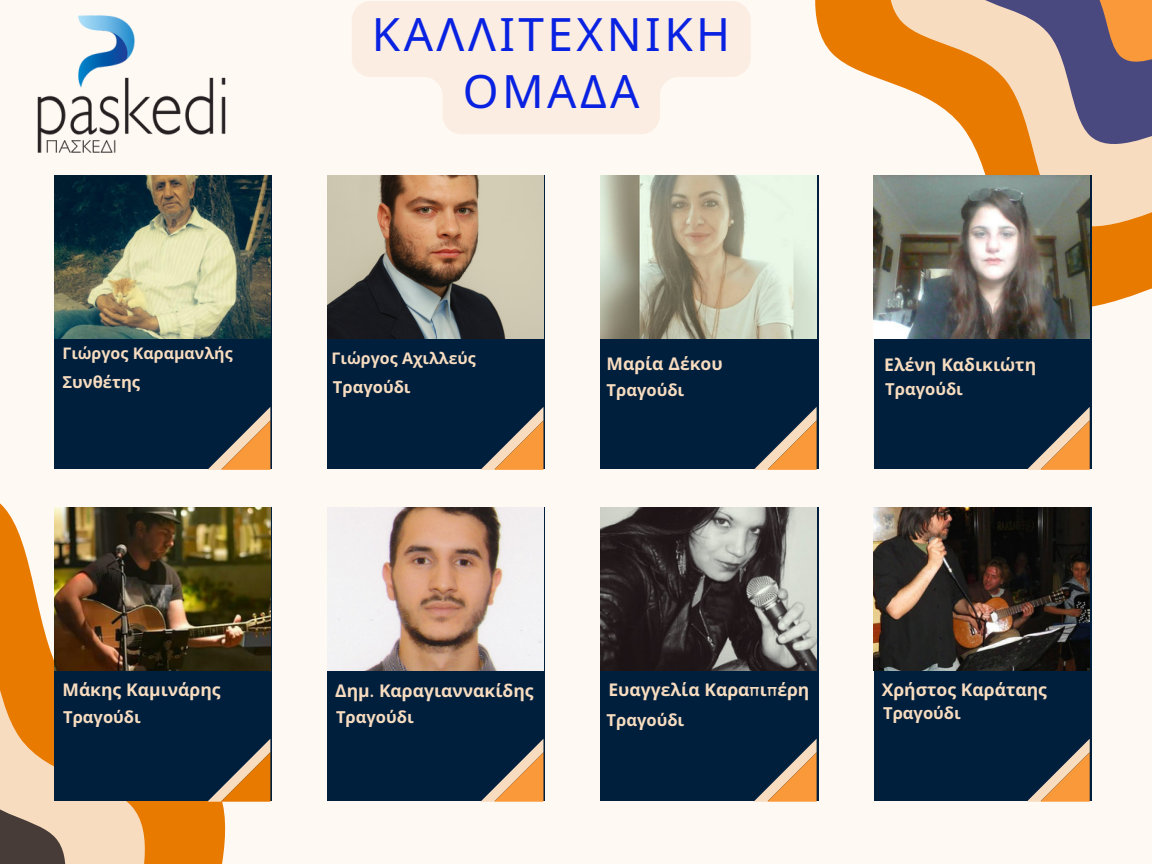
<style>
.page{position:relative;width:1152px;height:864px;background:#fff9f3}
.page>*{position:absolute;margin:0;border:0;box-sizing:border-box;transform-origin:0 0}
.t1{font:46.05px/57.3px "Noto Sans";letter-spacing:.075em;color:#0922e1;text-align:center}
.t2{font:700 17.55px "Noto Sans";color:#f8dcbf}
.t3{font:700 16.5px "Noto Sans";color:#f8dcbf}
.t4{font:700 16.05px "Noto Sans";color:#f8dcbf}
.s1{font-family:"Quicksand"}
</style>
<div class="page">
<svg style="left:0;top:503px;width:226px;height:361px;fill:#e87a00"></svg>
<svg style="left:0;top:563px;width:155px;height:301px;background:#f1b470"></svg>
<svg style="left:0;top:655px;width:73px;height:209px;background:#ce985e"></svg>
<div style="left:54px;top:176px;width:218px;height:293px;background:#001f3d"></div>
<img style="left:54px;top:176px;width:216px;height:163px">
<svg style="left:208px;top:407px;width:62px;height:63px"></svg>
<svg style="left:812px;top:0;width:340px;height:316px"></svg>
<svg style="left:877px;top:0;width:275px;height:246px"></svg>
<svg style="left:952px;top:0;width:200px;height:159px;background:#bb937c"></svg>
<div style="left:328px;top:176px;width:217px;height:293px;background:#001f3d"></div>
<img style="left:328px;top:176px;width:216px;height:163px">
<svg style="left:481px;top:407px;width:62px;height:63px"></svg>
<div style="left:601px;top:176px;width:217px;height:293px;background:#001f3d"></div>
<img style="left:601px;top:176px;width:216px;height:163px">
<svg style="left:754px;top:407px;width:63px;height:63px"></svg>
<div style="left:874px;top:176px;width:217px;height:293px;background:#001f3d"></div>
<img style="left:874px;top:176px;width:216px;height:163px">
<svg style="left:1027px;top:407px;width:63px;height:63px"></svg>
<div style="left:54px;top:507px;width:218px;height:294px;background:#001f3d"></div>
<img style="left:54px;top:507px;width:216px;height:163px">
<svg style="left:207px;top:739px;width:63px;height:63px"></svg>
<div style="left:328px;top:507px;width:217px;height:294px;background:#001f3d"></div>
<img style="left:328px;top:507px;width:216px;height:163px">
<svg style="left:481px;top:739px;width:62px;height:63px"></svg>
<div style="left:601px;top:507px;width:217px;height:294px;background:#001f3d"></div>
<img style="left:601px;top:507px;width:216px;height:163px">
<svg style="left:754px;top:739px;width:63px;height:63px"></svg>
<div style="left:874px;top:507px;width:217px;height:294px;background:#001f3d"></div>
<img style="left:874px;top:507px;width:216px;height:163px">
<svg style="left:1027px;top:739px;width:63px;height:63px"></svg>
<img style="left:37px;top:15px;width:189px;height:138px">
<svg style="left:352px;top:1px;width:399px;height:133px;fill:#fbede1"></svg>
<p class="t4" style="left:62px;top:341px;width:172px">Γιώργος Καραμανλής</p>
<p class="t3" style="left:62px;top:370px;width:79px">Συνθέτης</p>
<h1 class="t1" style="left:372px;top:4px;width:360px">ΚΑΛΛΙΤΕΧΝΙΚΗ<br>ΟΜΑΔΑ</h1>
<p class="t4" style="left:332px;top:347px;width:146px">Γιώργος Αχιλλεύς</p>
<p class="t3" style="left:333px;top:375px;width:79px">Τραγούδι</p>
<p class="t2" style="left:607px;top:351px;width:118px">Μαρία Δέκου</p>
<p class="t3" style="left:607px;top:379px;width:79px">Τραγούδι</p>
<p class="t2" style="left:884px;top:353px;width:153px">Ελένη Καδικιώτη</p>
<p class="t3" style="left:885px;top:377px;width:79px">Τραγούδι</p>
<p class="t2" style="left:63px;top:677px;width:160px">Μάκης Καμινάρης</p>
<p class="t3" style="left:63px;top:705px;width:79px">Τραγούδι</p>
<p class="t2" style="left:335px;top:679px;width:200px">Δημ<span class="s1">.</span> Καραγιαννακίδης</p>
<p class="t3" style="left:336px;top:705px;width:79px">Τραγούδι</p>
<p class="t2" style="left:608px;top:677px;width:202px">Ευαγγελία Καρα<span class="s1">π</span>ι<span class="s1">π</span>έρη</p>
<p class="t3" style="left:607px;top:708px;width:79px">Τραγούδι</p>
<p class="t2" style="left:882px;top:677px;width:167px">Χρήστος Καράταης</p>
<p class="t3" style="left:883px;top:701px;width:79px">Τραγούδι</p>
</div>
